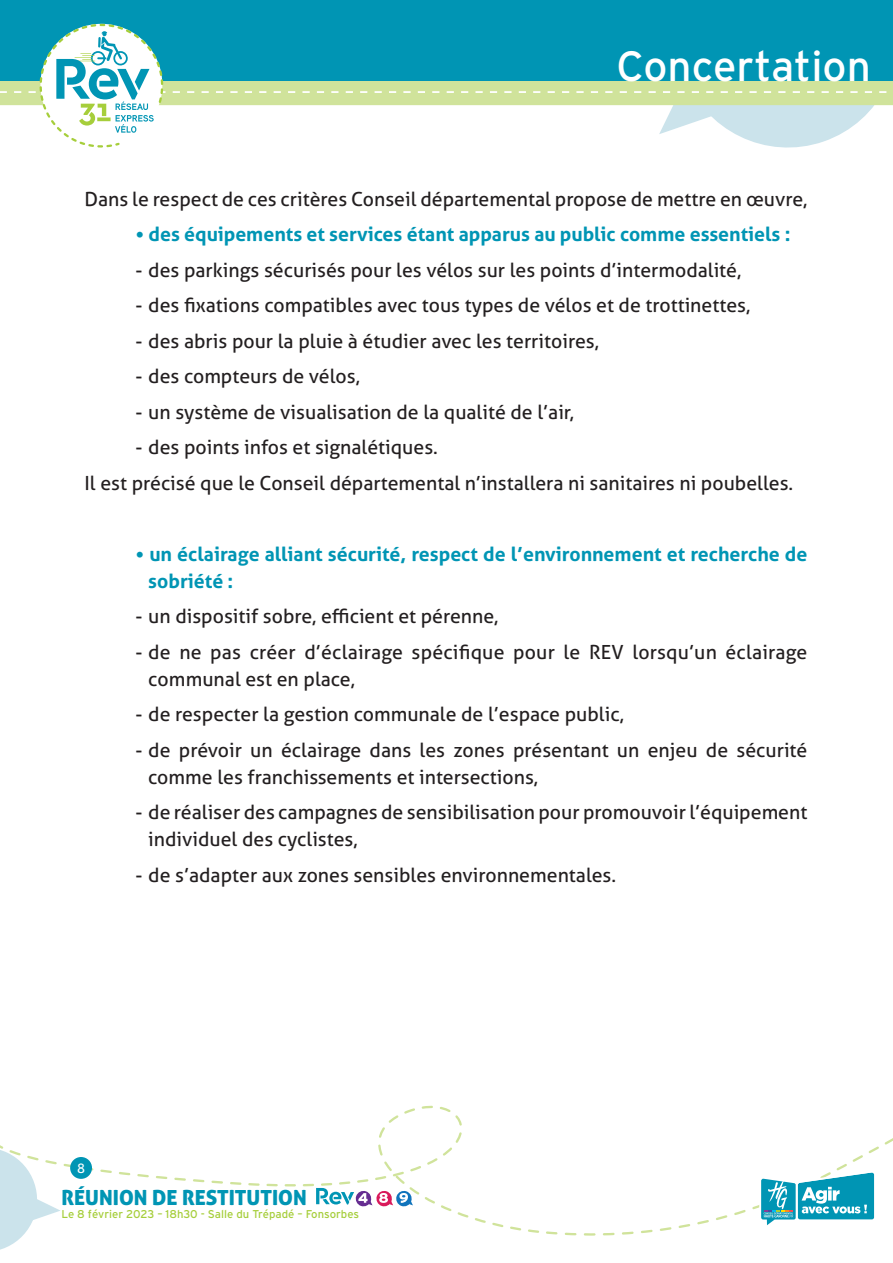
<style>
.page{position:relative;width:893px;height:1263px;background:#fff}
.page>*{position:absolute;margin:0;border:0;box-sizing:border-box;transform-origin:0 0}
.t1{font:42.3px "Interstate";color:#fff}
.t2{font:20.85px "Aller Display";color:#0095b4}
.t3{font:19.5px/27px "Aller";color:#231f20}
.t4{font:700 19.5px/27px "Aller";color:#0095b4}
.t5{font:13.2px "Aller";color:#fff}
.t6{font:11.25px "Interstate";color:#a6ce3b}
</style>
<div class="page">
<svg style="left:0;top:0;width:893px;height:148px"></svg>
<svg style="left:564px;top:1138px;width:329px;height:98px"></svg>
<svg style="left:0;top:1145px;width:223px;height:105px"></svg>
<div style="left:70px;top:1157px;width:22px;height:22px;background:#0095b4;border-radius:50%"></div>
<svg style="left:248px;top:1105px;width:291px;height:128px"></svg>
<h1 class="t1" style="left:617px;top:43px;width:256px">Concertation</h1>
<p class="t3" style="left:84px;top:185px;width:724px">Dans le respect de ces critères Conseil départemental propose de mettre en œuvre,</p>
<p class="t4" style="left:136px;top:221px;width:656px">• des équipements et services étant apparus au public comme essentiels :</p>
<p class="t3" style="left:136px;top:256px;width:607px">- des parkings sécurisés pour les vélos sur les points d’intermodalité,</p>
<p class="t3" style="left:136px;top:292px;width:616px">- des fixations compatibles avec tous types de vélos et de trottinettes,</p>
<p class="t3" style="left:136px;top:327px;width:465px">- des abris pour la pluie à étudier avec les territoires,</p>
<p class="t3" style="left:136px;top:363px;width:226px">- des compteurs de vélos,</p>
<p class="t3" style="left:136px;top:398px;width:440px">- un système de visualisation de la qualité de l’air,</p>
<p class="t3" style="left:84px;top:430px;width:710px;line-height:35.5px;text-indent:51px">- des points infos et signalétiques.<br>Il est précisé que le Conseil départemental n’installera ni sanitaires ni poubelles.</p>
<p class="t4" style="left:148px;top:540px;width:661px;text-indent:-13px">• un éclairage alliant sécurité, respect de l’environnement et recherche de sobriété :</p>
<p class="t3" style="left:136px;top:603px;width:364px">- un dispositif sobre, efficient et pérenne,</p>
<p class="t3" style="left:148px;top:638px;width:661px;text-indent:-13px">- de ne pas créer d’éclairage spécifique pour le REV lorsqu’un éclairage communal est en place,</p>
<p class="t3" style="left:136px;top:701px;width:490px">- de respecter la gestion communale de l’espace public,</p>
<p class="t3" style="left:148px;top:736px;width:661px;text-indent:-13px">- de prévoir un éclairage dans les zones présentant un enjeu de sécurité comme les franchissements et intersections,</p>
<p class="t3" style="left:148px;top:799px;width:661px;text-indent:-13px">- de réaliser des campagnes de sensibilisation pour promouvoir l’équipement individuel des cyclistes,</p>
<p class="t3" style="left:136px;top:861px;width:482px">- de s’adapter aux zones sensibles environnementales.</p>
<p class="t5" style="left:77px;top:1160px;width:9px">8</p>
<p class="t2" style="left:61px;top:1184px;width:247px">RÉUNION DE RESTITUTION</p>
<p class="t6" style="left:61px;top:1208px;width:299px">Le 8 février 2023 – 18h30 - Salle du Trépadé – Fonsorbes</p>
</div>
